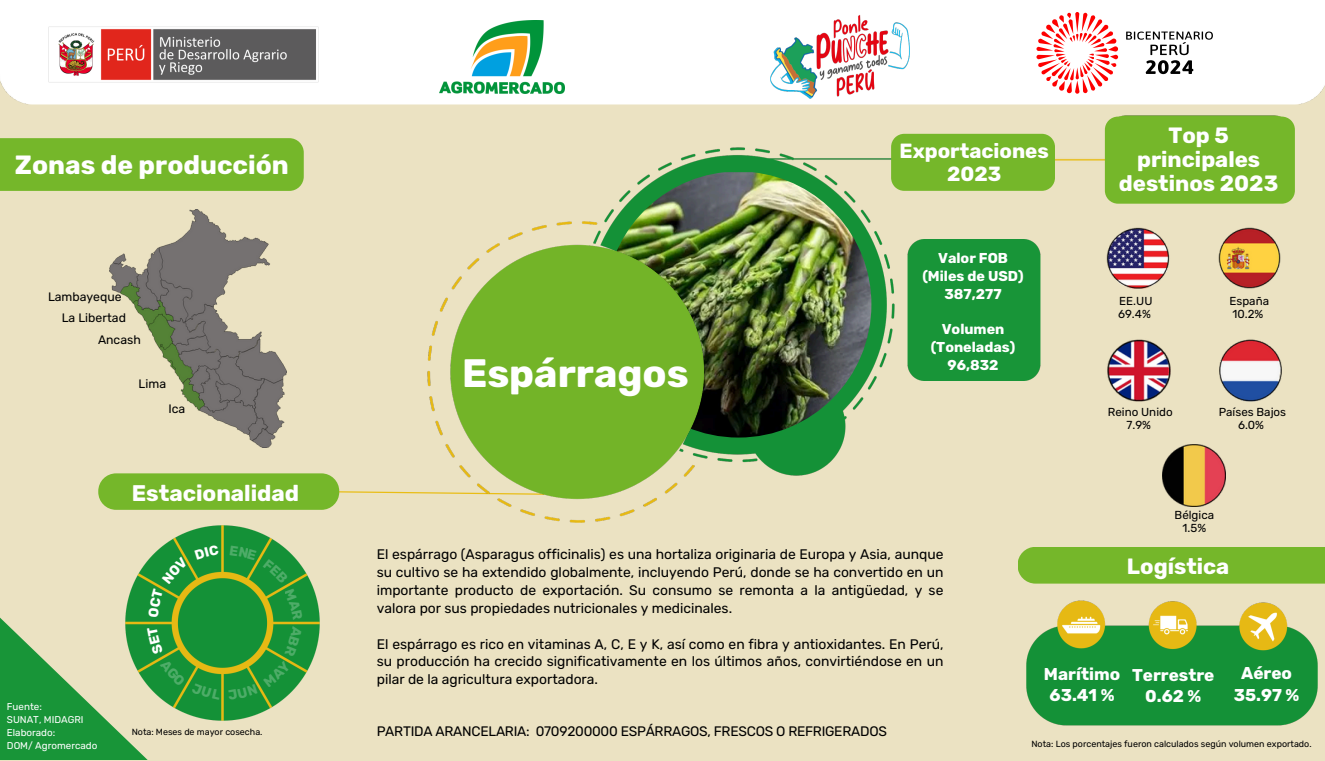
<style>
.page{position:relative;width:1325px;height:761px;background:#fff}
.page>*{position:absolute;margin:0;border:0;box-sizing:border-box;transform-origin:0 0}
.t1{font:700 39.38px "Rubik";color:#fff}
.t2{font:700 26.25px "Rubik";color:#fff}
.t3{font:700 22.5px "Rubik";color:#fff}
.t4{font:700 22px/24.4px "Rubik";color:#fff;text-align:center}
.t5{font:700 20.38px "Rubik";color:#fff}
.t6{font:700 17px/21.5px "Rubik";color:#fff;text-align:center}
.t7{font:700 14.25px/17.8px "Rubik";color:#fff;text-align:center}
.t8{font:13.88px/17.8px "Rubik";color:#000;text-align:justify}
.t9{font:13.75px "Rubik";letter-spacing:-.02em;color:#000}
.t10{font:12.25px "Rubik";color:#000}
.t11{font:11.62px/13.1px "Rubik";color:#000;text-align:center}
.t12{font:9.88px "Rubik";color:#fff}
.t13{font:8.88px "Rubik";color:#000}
</style>
<div class="page">
<div style="left:0;top:0;width:1325px;height:760px;background:#ebe2c2"></div>
<img style="left:658px;top:115px;width:620px;height:366px">
<div style="left:0;top:138px;width:304px;height:53px;background:#75b72a"></div>
<img style="left:165px;top:525px;width:155px;height:196px">
<svg style="left:339px;top:491px;width:83px;height:3px"></svg>
<div style="left:98px;top:473px;width:241px;height:36px;background:#75b72a;border-radius:18px"></div>
<div style="left:1018px;top:547px;width:307px;height:36px;background:#75b72a"></div>
<img style="left:607px;top:172px;width:264px;height:265px">
<img style="left:422px;top:216px;width:293px;height:307px">
<img style="left:1055px;top:142px;width:50px;height:35px">
<div style="left:0;top:0;width:1325px;height:105px;background:#fff"></div>
<img style="left:765px;top:11px;width:149px;height:92px">
<svg style="left:1033px;top:6px;width:198px;height:94px;background:#f4dddd"></svg>
<div style="left:392px;top:24px;width:220px;height:66px;background:#fff"></div>
<img style="left:439px;top:21px;width:125px;height:73px">
<img style="left:44px;top:22px;width:278px;height:64px">
<div style="left:891px;top:134px;width:164px;height:57px;background:#75b72a"></div>
<div style="left:1105px;top:116px;width:190px;height:88px;background:#75b72a"></div>
<div style="left:908px;top:239px;width:132px;height:141px;background:#189538"></div>
<img style="left:1026px;top:600px;width:292px;height:126px">
<img style="left:1211px;top:220px;width:70px;height:75px">
<img style="left:1104px;top:225px;width:67px;height:66px">
<img style="left:1204px;top:325px;width:78px;height:91px">
<img style="left:1105px;top:338px;width:72px;height:65px">
<img style="left:110px;top:209px;width:177px;height:238px">
<img style="left:1163px;top:444px;width:62px;height:62px">
<svg style="left:228px;top:683px;width:29px;height:17px"></svg>
<svg style="left:0;top:544px;width:221px;height:216px"></svg>
<svg style="left:263px;top:558px;width:40px;height:128px;background:#309634"></svg>
<svg style="left:229px;top:545px;width:28px;height:15px"></svg>
<p class="t2" style="left:15px;top:149px;width:275px">Zonas de producción</p>
<p class="t10" style="left:48px;top:289px;width:75px">Lambayeque</p>
<p class="t10" style="left:62px;top:310px;width:66px">La Libertad</p>
<p class="t10" style="left:98px;top:332px;width:44px">Ancash</p>
<p class="t10" style="left:139px;top:376px;width:29px">Lima</p>
<p class="t10" style="left:168px;top:401px;width:18px">Ica</p>
<p class="t3" style="left:132px;top:479px;width:169px">Estacionalidad</p>
<p class="t12" style="left:7px;top:700px;width:36px">Fuente:</p>
<p class="t12" style="left:7px;top:713px;width:78px">SUNAT, MIDAGRI</p>
<p class="t12" style="left:7px;top:726px;width:50px">Elaborado:</p>
<p class="t12" style="left:7px;top:740px;width:92px">DOM/ Agromercado</p>
<p class="t13" style="left:132px;top:726px;width:132px">Nota: Meses de mayor cosecha.</p>
<h3 class="t1" style="left:462px;top:350px;width:228px">Espárragos</h3>
<p class="t5" style="left:899px;top:139px;width:151px">Exportaciones</p>
<p class="t5" style="left:947px;top:162px;width:56px">2023</p>
<p class="t7" style="left:922px;top:249px;width:103px">Valor FOB (Miles de USD)<br>387,277</p>
<p class="t7" style="left:931px;top:320px;width:86px">Volumen (Toneladas)<br>96,832</p>
<p class="t4" style="left:1119px;top:123px;width:161px">Top 5 principales destinos 2023</p>
<p class="t11" style="left:1119px;top:294px;width:35px">EE.UU</p>
<p class="t11" style="left:1118px;top:307px;width:34px">69.4%</p>
<p class="t11" style="left:1108px;top:405px;width:66px">Reino Unido</p>
<p class="t11" style="left:1126px;top:418px;width:26px">7.9%</p>
<p class="t11" style="left:1229px;top:294px;width:41px;text-align:left">España<br>10.2%</p>
<p class="t11" style="left:1219px;top:405px;width:69px">Países Bajos<br>6.0%</p>
<p class="t11" style="left:1174px;top:508px;width:41px">Bélgica<br>1.5%</p>
<p class="t8" style="left:377px;top:545px;width:568px">El espárrago (Asparagus officinalis) es una hortaliza originaria de Europa y Asia, aunque su cultivo se ha extendido globalmente, incluyendo Perú, donde se ha convertido en un importante producto de exportación. Su consumo se remonta a la antigüedad, y se valora por sus propiedades nutricionales y medicinales.</p>
<p class="t8" style="left:377px;top:634px;width:568px">El espárrago es rico en vitaminas A, C, E y K, así como en fibra y antioxidantes. En Perú, su producción ha crecido significativamente en los últimos años, convirtiéndose en un pilar de la agricultura exportadora.</p>
<p class="t9" style="left:377px;top:722px;width:512px">PARTIDA ARANCELARIA: 0709200000 ESPÁRRAGOS, FRESCOS O REFRIGERADOS</p>
<p class="t4" style="left:1127px;top:553px;width:104px">Logística</p>
<p class="t6" style="left:1044px;top:663px;width:78px">Marítimo<br>63.41 %</p>
<p class="t6" style="left:1234px;top:662px;width:67px">Aéreo<br>35.97 %</p>
<p class="t6" style="left:1132px;top:664px;width:84px">Terrestre<br>0.62 %</p>
<p class="t13" style="left:1031px;top:738px;width:282px">Nota: Los porcentajes fueron calculados según volumen exportado.</p>
</div>
